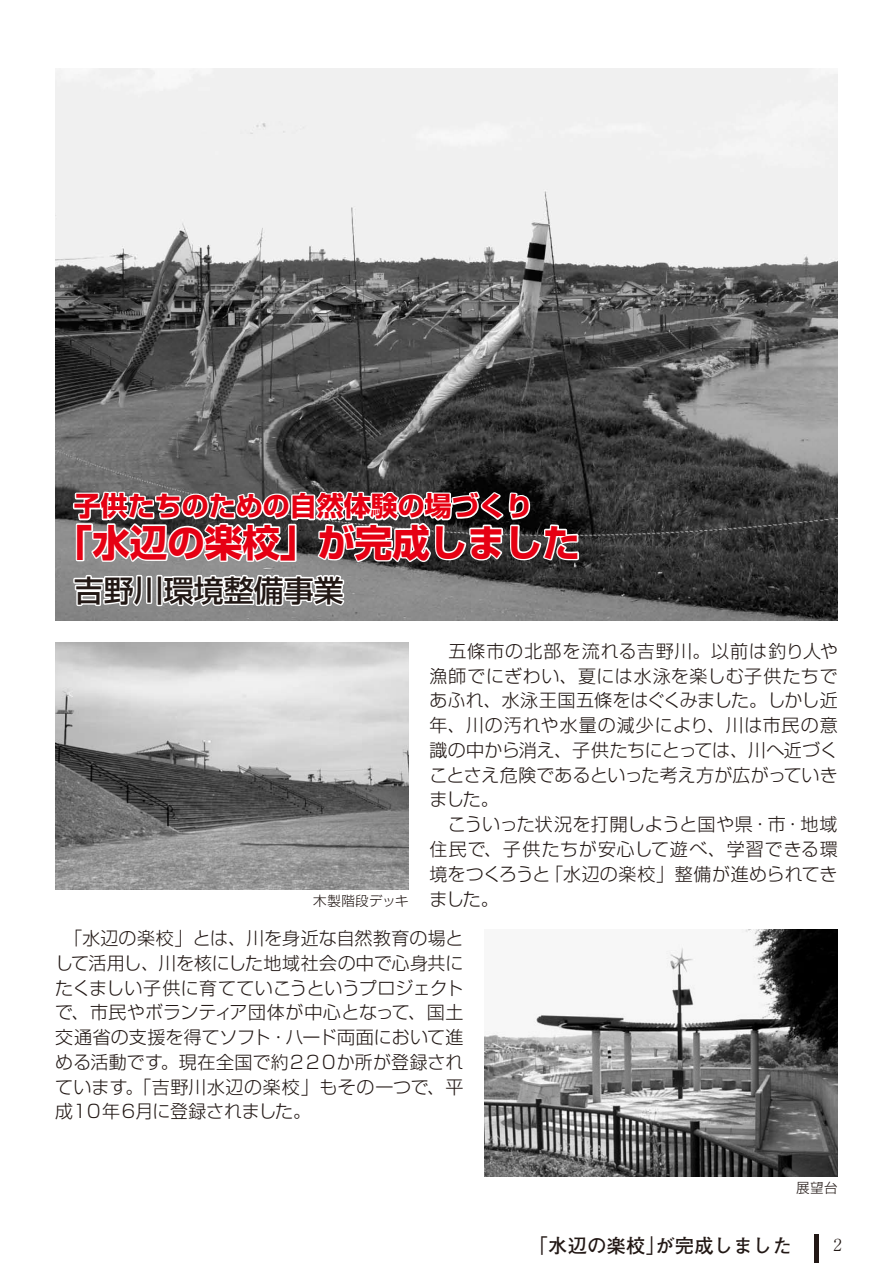
<style>
.page{position:relative;width:893px;height:1263px;background:#fff}
.page>*{position:absolute;margin:0;border:0;box-sizing:border-box;transform-origin:0 0}
.t1{font:700 37.5px "Shin Go Pro";color:#e60013}
.t2{font:500 30px "Shin Go Pro";color:#221815}
.t3{font:700 27px "Shin Go Pro";color:#e60013}
.t4{font:700 19.5px "Futo Go B101 Pro";color:#221815}
.t5{font:300 18px/24.8px "Shin Go Pro";letter-spacing:.01em;color:#221815;text-align:justify}
.t6{font:300 18px "Shin Go Pro";letter-spacing:.05em;color:#221815}
.t7{font:300 18px "Shin Go Pro";letter-spacing:-.02em;color:#221815}
.t8{font:300 18px "Shin Go Pro";letter-spacing:.035em;color:#221815}
.t9{font:300 18px "Shin Go Pro";letter-spacing:.045em;color:#221815}
.t10{font:300 18px/24.8px "Shin Go Pro";letter-spacing:-.06em;color:#221815}
.t11{font:300 13.5px "Shin Go Pro";letter-spacing:.03em;color:#221815}
</style>
<div class="page">
<img style="left:55px;top:68px;width:783px;height:553px">
<img style="left:55px;top:642px;width:354px;height:248px">
<img style="left:484px;top:929px;width:354px;height:248px">
<svg style="left:71px;top:487px;width:509px;height:78px"></svg>
<svg style="left:72px;top:573px;width:276px;height:36px"></svg>
<div style="left:814px;top:1234px;width:5px;height:29px;background:#221815"></div>
<h3 class="t3" style="left:74px;top:485px;width:461px">子供たちのための自然体験の場づくり</h3>
<h1 class="t1" style="left:55px;top:513px;width:527px">「水辺の楽校」が完成しました</h1>
<h2 class="t2" style="left:74px;top:566px;width:271px">吉野川環境整備事業</h2>
<p class="t11" style="left:313px;top:890px;width:97px">木製階段デッキ</p>
<p class="t6" style="left:429px;top:636px;width:410px">　五條市の北部を流れる吉野川。以前は釣り人や</p>
<p class="t8" style="left:429px;top:661px;width:410px">漁師でにぎわい、夏には水泳を楽しむ子供たちで</p>
<p class="t5" style="left:429px;top:686px;width:410px">あふれ、水泳王国五條をはぐくみました。しかし近</p>
<p class="t6" style="left:429px;top:711px;width:410px">年、川の汚れや水量の減少により、川は市民の意</p>
<p class="t7" style="left:429px;top:735px;width:410px">識の中から消え、子供たちにとっては、川へ近づく</p>
<p class="t5" style="left:429px;top:760px;width:410px">ことさえ危険であるといった考え方が広がっていき</p>
<p class="t5" style="left:429px;top:785px;width:71px">ました。</p>
<p class="t5" style="left:429px;top:810px;width:410px">　こういった状況を打開しようと国や県・市・地域</p>
<p class="t9" style="left:429px;top:834px;width:410px">住民で、子供たちが安心して遊べ、学習できる環</p>
<p class="t5" style="left:545px;top:859px;width:294px">「水辺の楽校」整備が進められてき</p>
<p class="t10" style="left:429px;top:859px;width:123px">境をつくろうとました。</p>
<p class="t5" style="left:55px;top:923px;width:410px">　「水辺の楽校」とは、川を身近な自然教育の場として活用し、川を核にした地域社会の中で心身共にたくましい子供に育てていこうというプロジェクトで、市民やボランティア団体が中心となって、国土交通省の支援を得てソフト・ハード両面において進める活動です。現在全国で約２２０か所が登録されています。「吉野川水辺の楽校」もその一つで、平成１０年６月に登録されました。</p>
<p class="t11" style="left:796px;top:1177px;width:43px">展望台</p>
<p class="t4" style="left:529px;top:1230px;width:138px">「水辺の楽校」</p>
<p class="t4" style="left:655px;top:1230px;width:138px">が完成しました</p>
</div>
